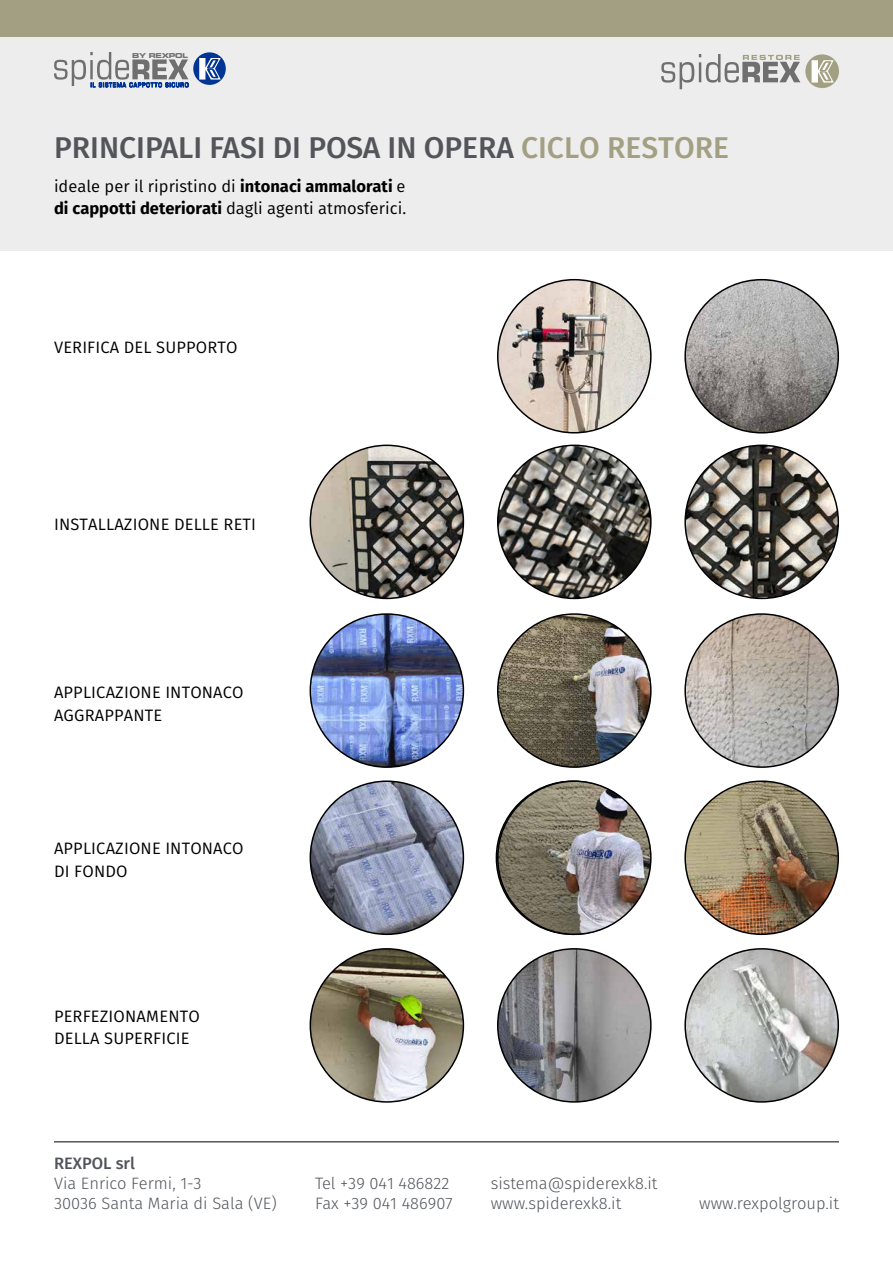
<style>
.page{position:relative;width:893px;height:1263px;background:#fff}
.page>*{position:absolute;margin:0;border:0;box-sizing:border-box;transform-origin:0 0}
.t1{font:500 30px "Fira Sans";color:#54555a}
.t2{font:16.5px/22.5px "Fira Sans";letter-spacing:.01em;color:#000}
.t3{font:300 16.5px/19.8px "Fira Sans";color:#52555b}
.t4{font:500 16.5px "Fira Sans";color:#52555b}
.t5{font:6.75px "Eurostile Bold Extended Two";letter-spacing:-.05em;color:#706f6f}
.s1{color:#a29f82}
.s2{font-weight:700}
</style>
<div class="page">
<hr style="left:54px;top:1141px;width:785px;height:1px;background:#52555b">
<div style="left:0;top:36px;width:893px;height:215px;background:#ededed"></div>
<div style="left:0;top:0;width:893px;height:36px;background:#a29f82"></div>
<svg style="left:805px;top:54px;width:34px;height:34px"></svg>
<svg style="left:812px;top:60px;width:22px;height:23px"></svg>
<svg style="left:661px;top:54px;width:139px;height:35px"></svg>
<img style="left:310px;top:445px;width:153px;height:153px;border-radius:77px">
<img style="left:310px;top:949px;width:153px;height:153px;border-radius:77px">
<img style="left:498px;top:280px;width:153px;height:153px;border-radius:77px">
<img style="left:498px;top:614px;width:153px;height:153px;border-radius:77px">
<img style="left:498px;top:445px;width:153px;height:153px;border-radius:77px">
<img style="left:685px;top:280px;width:153px;height:153px;border-radius:77px">
<img style="left:685px;top:614px;width:153px;height:153px;border-radius:77px">
<img style="left:685px;top:445px;width:153px;height:153px;border-radius:77px">
<img style="left:685px;top:781px;width:153px;height:153px;border-radius:77px">
<img style="left:685px;top:949px;width:153px;height:153px;border-radius:77px">
<img style="left:310px;top:614px;width:153px;height:153px;border-radius:77px">
<img style="left:310px;top:781px;width:153px;height:153px;border-radius:77px">
<img style="left:498px;top:949px;width:153px;height:153px;border-radius:77px">
<img style="left:498px;top:781px;width:153px;height:153px;border-radius:77px">
<div style="left:193px;top:52px;width:33px;height:33px;background:#003595;border-radius:50%"></div>
<svg style="left:199px;top:58px;width:22px;height:22px"></svg>
<svg style="left:54px;top:52px;width:134px;height:36px"></svg>
<p class="t5" style="left:132px;top:51px;width:57px">BY REXPOL</p>
<h1 class="t1" style="left:54px;top:124px;width:676px">PRINCIPALI FASI DI POSA IN OPERA <span class="s1">CICLO RESTORE</span></h1>
<p class="t2" style="left:54px;top:175px;width:354px">ideale per il ripristino di <span class="s2">intonaci ammalorati</span> e <span class="s2">di cappotti deteriorati</span> dagli agenti atmosferici.</p>
<p class="t2" style="left:54px;top:335px;width:185px">VERIFICA DEL SUPPORTO</p>
<p class="t2" style="left:54px;top:512px;width:203px">INSTALLAZIONE DELLE RETI</p>
<p class="t2" style="left:54px;top:681px;width:191px">APPLICAZIONE INTONACO<br>AGGRAPPANTE</p>
<p class="t2" style="left:54px;top:837px;width:191px">APPLICAZIONE INTONACO<br>DI FONDO</p>
<p class="t2" style="left:54px;top:1004px;width:147px">PERFEZIONAMENTO<br>DELLA SUPERFICIE</p>
<p class="t4" style="left:54px;top:1150px;width:82px">REXPOL srl</p>
<p class="t3" style="left:54px;top:1173px;width:224px">Via Enrico Fermi, 1-3<br>30036 Santa Maria di Sala (VE)</p>
<p class="t3" style="left:315px;top:1173px;width:139px">Tel +39 041 486822<br>Fax +39 041 486907</p>
<p class="t3" style="left:491px;top:1173px;width:168px">sistema@spiderexk8.it www.spiderexk8.it</p>
<p class="t3" style="left:699px;top:1193px;width:141px">www.rexpolgroup.it</p>
</div>
